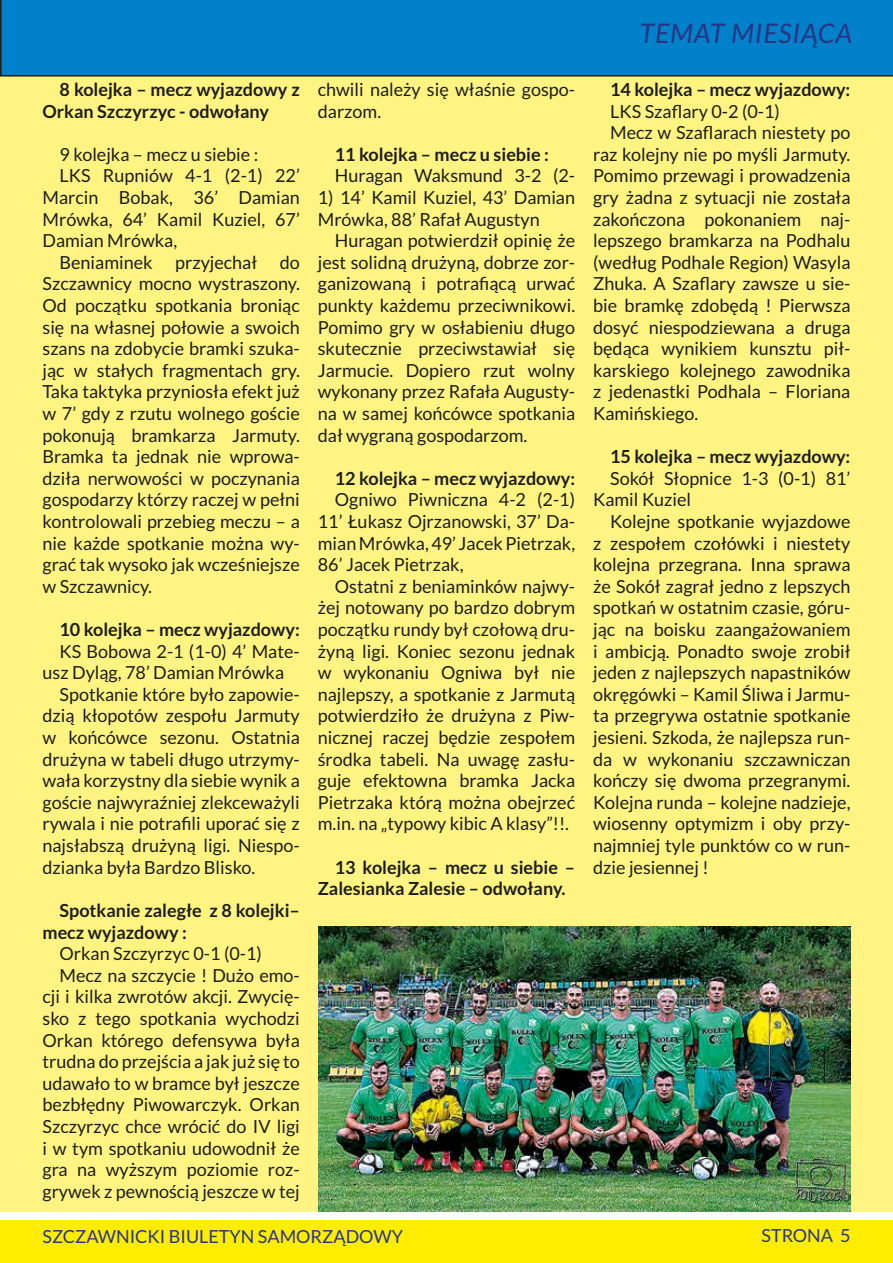
<style>
.page{position:relative;width:893px;height:1263px;background:#fff}
.page>*{position:absolute;margin:0;border:0;box-sizing:border-box;transform-origin:0 0}
.t1{font:italic 27px "Lato";letter-spacing:.03em;color:#283583}
.t2{font:18px/21.6px "Lato";color:#1d1d1b;text-align:justify}
.t3{font:700 18px/21.6px "Lato";color:#1d1d1b}
.t4{font:18px "Lato";color:#283583}
</style>
<div class="page">
<div style="left:0;top:1220px;width:893px;height:43px;background:#ffed00"></div>
<div style="left:0;top:68px;width:893px;height:1144px;background:#fff482"></div>
<div style="left:0;top:0;width:893px;height:77px;background:#0081c9"></div>
<img style="left:319px;top:926px;width:531px;height:286px">
<p class="t3" style="left:43px;top:78px;width:259px;text-indent:17px">8 kolejka – mecz wyjazdowy z<br>Orkan Szczyrzyc - odwołany</p>
<p class="t2" style="left:60px;top:143px;width:200px">9 kolejka – mecz u siebie :</p>
<p class="t2" style="left:60px;top:165px;width:242px">LKS Rupniów 4-1 (2-1) 22’</p>
<p class="t2" style="left:43px;top:187px;width:259px">Marcin Bobak, 36’ Damian</p>
<p class="t2" style="left:43px;top:208px;width:259px">Mrówka, 64’ Kamil Kuziel, 67’</p>
<p class="t2" style="left:43px;top:230px;width:136px">Damian Mrówka,</p>
<p class="t2" style="left:60px;top:251px;width:95px">Beniaminek</p>
<p class="t2" style="left:175px;top:251px;width:84px">przyjechał</p>
<p class="t2" style="left:43px;top:251px;width:259px;text-indent:237px">do Szczawnicy mocno wystraszony.<br>Od początku spotkania broniąc się na własnej połowie a swoich szans na zdobycie bramki szuka&shy;jąc w stałych fragmentach gry.<br>Taka taktyka przyniosła efekt już w 7’ gdy z rzutu wolnego goście pokonują bramkarza Jarmuty.<br>Bramka ta jednak nie wprowa&shy;dziła nerwowości w poczynania gospodarzy którzy raczej w pełni kontrolowali przebieg meczu – a nie każde spotkanie można wy&shy;grać tak wysoko jak wcześniejsze w Szczawnicy.</p>
<p class="t3" style="left:60px;top:618px;width:242px">10 kolejka – mecz wyjazdowy:</p>
<p class="t2" style="left:60px;top:640px;width:242px">KS Bobowa 2-1 (1-0) 4’ Mate-</p>
<p class="t2" style="left:43px;top:662px;width:243px">usz Dyląg, 78’ Damian Mrówka</p>
<p class="t2" style="left:60px;top:683px;width:242px">Spotkanie które było zapowie-</p>
<p class="t2" style="left:43px;top:705px;width:259px">dzią kłopotów zespołu Jarmuty</p>
<p class="t2" style="left:43px;top:727px;width:259px">w końcówce sezonu. Ostatnia</p>
<p class="t2" style="left:43px;top:748px;width:259px">drużyna w tabeli długo utrzymy-</p>
<p class="t2" style="left:43px;top:770px;width:259px">wała korzystny dla siebie wynik a</p>
<p class="t2" style="left:43px;top:791px;width:259px">goście najwyraźniej zlekceważyli</p>
<p class="t2" style="left:43px;top:813px;width:259px">rywala i nie potrafili uporać się z</p>
<p class="t2" style="left:43px;top:835px;width:259px">najsłabszą drużyną ligi. Niespo-</p>
<p class="t2" style="left:43px;top:856px;width:214px">dzianka była Bardzo Blisko.</p>
<p class="t3" style="left:43px;top:899px;width:259px;text-indent:17px">Spotkanie zaległe z 8 kolejki– mecz wyjazdowy :</p>
<p class="t2" style="left:60px;top:943px;width:204px">Orkan Szczyrzyc 0-1 (0-1)</p>
<p class="t2" style="left:60px;top:964px;width:242px">Mecz na szczycie ! Dużo emo-</p>
<p class="t2" style="left:43px;top:986px;width:259px">cji i kilka zwrotów akcji. Zwycię-</p>
<p class="t2" style="left:43px;top:1007px;width:259px">sko z tego spotkania wychodzi</p>
<p class="t2" style="left:43px;top:1029px;width:259px">Orkan którego defensywa była</p>
<p class="t2" style="left:43px;top:1051px;width:259px">trudna do przejścia a jak już się to</p>
<p class="t2" style="left:43px;top:1072px;width:259px">udawało to w bramce był jeszcze</p>
<p class="t2" style="left:43px;top:1094px;width:259px">bezbłędny Piwowarczyk. Orkan</p>
<p class="t2" style="left:43px;top:1115px;width:259px">Szczyrzyc chce wrócić do IV ligi</p>
<p class="t2" style="left:43px;top:1137px;width:259px">i w tym spotkaniu udowodnił że</p>
<p class="t2" style="left:43px;top:1159px;width:259px">gra na wyższym poziomie roz-</p>
<p class="t2" style="left:43px;top:1180px;width:259px">grywek z pewnością jeszcze w tej</p>
<p class="t2" style="left:318px;top:79px;width:259px">chwili należy się właśnie gospo&shy;darzom.</p>
<p class="t3" style="left:335px;top:143px;width:216px">11 kolejka – mecz u siebie :</p>
<p class="t2" style="left:335px;top:165px;width:242px">Huragan Waksmund 3-2 (2-</p>
<p class="t2" style="left:318px;top:187px;width:259px">1) 14’ Kamil Kuziel, 43’ Damian<br>Mrówka, 88’ Rafał Augustyn</p>
<p class="t2" style="left:318px;top:230px;width:259px;text-indent:17px">Huragan potwierdził opinię że jest solidną drużyną, dobrze zor&shy;ganizowaną i potrafiącą urwać punkty każdemu przeciwnikowi.<br>Pomimo gry w osłabieniu długo skutecznie przeciwstawiał się Jarmucie. Dopiero rzut wolny wykonany przez Rafała Augusty&shy;na w samej końcówce spotkania dał wygraną gospodarzom.</p>
<p class="t3" style="left:335px;top:467px;width:242px">12 kolejka – mecz wyjazdowy:</p>
<p class="t2" style="left:318px;top:489px;width:259px;text-indent:17px">Ogniwo Piwniczna 4-2 (2-1)<br>11’ Łukasz Ojrzanowski, 37’ Da&shy;mian Mrówka, 49’ Jacek Pietrzak, 86’ Jacek Pietrzak,</p>
<p class="t2" style="left:318px;top:575px;width:259px;text-indent:17px">Ostatni z beniaminków najwy&shy;żej notowany po bardzo dobrym początku rundy był czołową dru&shy;żyną ligi. Koniec sezonu jednak w wykonaniu Ogniwa był nie najlepszy, a spotkanie z Jarmutą potwierdziło że drużyna z Piw&shy;nicznej raczej będzie zespołem środka tabeli. Na uwagę zasłu&shy;guje efektowna bramka Jacka Pietrzaka którą można obejrzeć m.in. na „typowy kibic A klasy”!!.</p>
<p class="t3" style="left:318px;top:856px;width:259px;text-indent:17px">13 kolejka – mecz u siebie –<br>Zalesianka Zalesie – odwołany.</p>
<h1 class="t1" style="left:640px;top:18px;width:214px">TEMAT MIESIĄCA</h1>
<p class="t3" style="left:610px;top:78px;width:242px">14 kolejka – mecz wyjazdowy:</p>
<p class="t2" style="left:610px;top:100px;width:171px">LKS Szaflary 0-2 (0-1)</p>
<p class="t2" style="left:610px;top:122px;width:242px">Mecz w Szaflarach niestety po</p>
<p class="t2" style="left:593px;top:143px;width:259px">raz kolejny nie po myśli Jarmuty.</p>
<p class="t2" style="left:593px;top:165px;width:259px">Pomimo przewagi i prowadzenia</p>
<p class="t2" style="left:593px;top:187px;width:259px">gry żadna z sytuacji nie została</p>
<p class="t2" style="left:593px;top:208px;width:259px">zakończona pokonaniem naj-</p>
<p class="t2" style="left:593px;top:230px;width:259px">lepszego bramkarza na Podhalu</p>
<p class="t2" style="left:593px;top:251px;width:259px">(według Podhale Region) Wasyla</p>
<p class="t2" style="left:593px;top:273px;width:259px">Zhuka. A Szaflary zawsze u sie-</p>
<p class="t2" style="left:593px;top:295px;width:259px">bie bramkę zdobędą ! Pierwsza</p>
<p class="t2" style="left:593px;top:316px;width:259px">dosyć niespodziewana a druga</p>
<p class="t2" style="left:593px;top:338px;width:259px">będąca wynikiem kunsztu pił-</p>
<p class="t2" style="left:593px;top:359px;width:259px">karskiego kolejnego zawodnika</p>
<p class="t2" style="left:593px;top:381px;width:259px">z jedenastki Podhala – Floriana</p>
<p class="t2" style="left:593px;top:403px;width:107px">Kamińskiego.</p>
<p class="t3" style="left:610px;top:446px;width:242px">15 kolejka – mecz wyjazdowy:</p>
<p class="t2" style="left:593px;top:467px;width:259px;text-indent:17px">Sokół Słopnice 1-3 (0-1) 81’<br>Kamil Kuziel</p>
<p class="t2" style="left:593px;top:511px;width:259px;text-indent:17px">Kolejne spotkanie wyjazdowe z zespołem czołówki i niestety kolejna przegrana. Inna sprawa że Sokół zagrał jedno z lepszych spotkań w ostatnim czasie, góru&shy;jąc na boisku zaangażowaniem i ambicją. Ponadto swoje zrobił jeden z najlepszych napastników okręgówki – Kamil Śliwa i Jarmu&shy;ta przegrywa ostatnie spotkanie jesieni. Szkoda, że najlepsza run&shy;da w wykonaniu szczawniczan kończy się dwoma przegranymi.<br>Kolejna runda – kolejne nadzieje, wiosenny optymizm i oby przy&shy;najmniej tyle punktów co w run&shy;dzie jesiennej !</p>
<p class="t4" style="left:43px;top:1226px;width:362px">SZCZAWNICKI BIULETYN SAMORZĄDOWY</p>
<p class="t4" style="left:761px;top:1225px;width:90px">STRONA 5</p>
</div>
